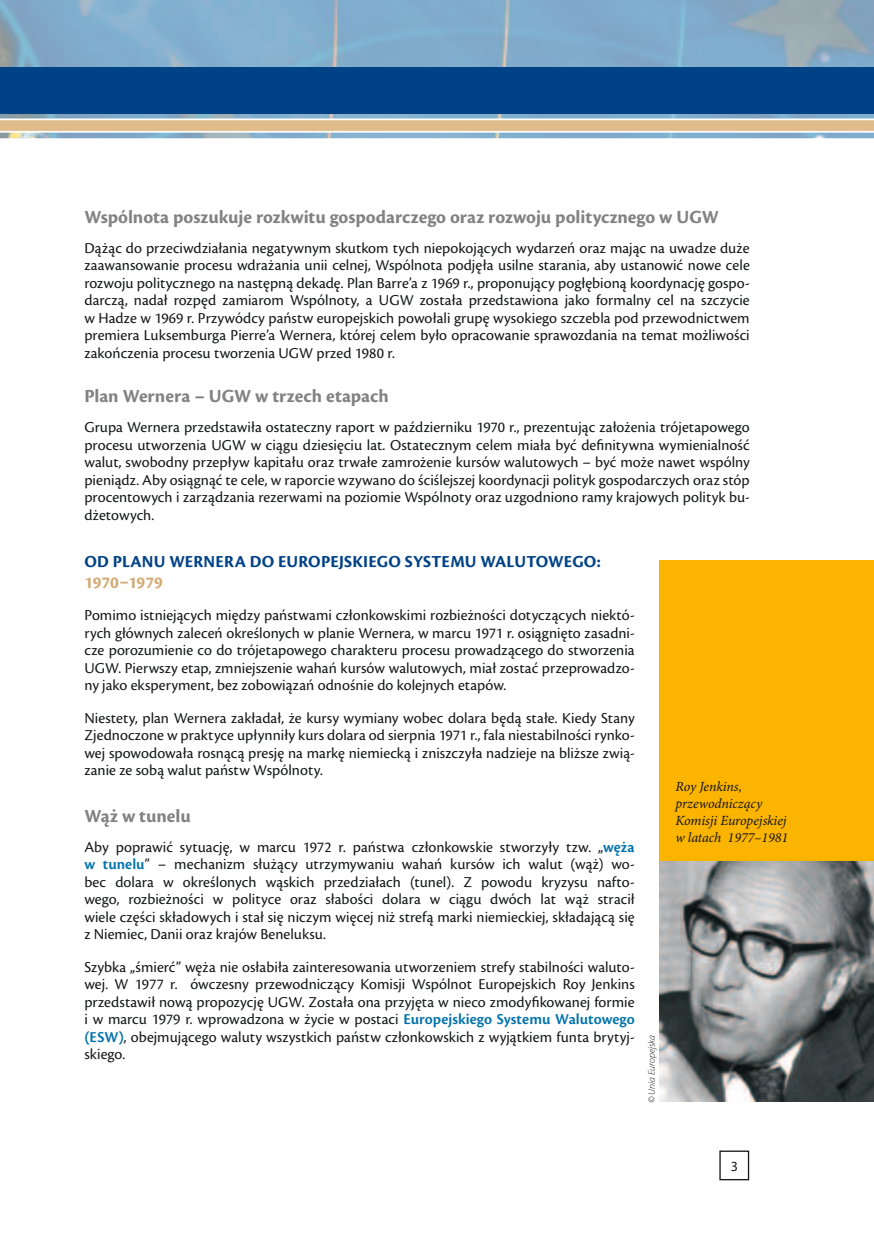
<style>
.page{position:relative;width:874px;height:1241px;background:#fff}
.page>*{position:absolute;margin:0;border:0;box-sizing:border-box;transform-origin:0 0}
.t1{font:700 19.25px "Cronos Pro";color:#818281}
.t2{font:700 17.5px "Cronos Pro";letter-spacing:.01em;color:#004286}
.t3{font:700 17.5px "Cronos Pro";color:#d3aa74}
.t4{font:15.75px/17.5px "Cronos Pro";letter-spacing:.005em;color:#151616;text-align:justify}
.t5{font:italic 14px/16.8px "Minion Pro";letter-spacing:-.005em;color:#151616}
.t6{font:14px "Myriad Pro";color:#151616}
.t7{font:italic 300 9.62px "Myriad Pro";letter-spacing:.01em;color:#151616}
.s1{font-weight:600;color:#0072ac}
</style>
<div class="page">
<svg style="left:0;top:0;width:873px;height:139px;background:#85adc9"></svg>
<div style="left:0;top:67px;width:873px;height:47px;background:#004286"></div>
<svg style="left:0;top:118px;width:873px;height:15px;background:#e2caaa"></svg>
<div style="left:719px;top:1150px;width:29px;height:30px;border:1px solid #151616"></div>
<img style="left:659px;top:860px;width:214px;height:240px">
<div style="left:659px;top:560px;width:214px;height:300px;background:#fbb400"></div>
<p class="t1" style="left:84px;top:206px;width:635px">Wspólnota poszukuje rozkwitu gospodarczego oraz rozwoju politycznego w UGW</p>
<p class="t4" style="left:84px;top:239px;width:666px">Dążąc do przeciwdziałania negatywnym skutkom tych niepokojących wydarzeń oraz mając na uwadze duże zaawansowanie procesu wdrażania unii celnej, Wspólnota podjęła usilne starania, aby ustanowić nowe cele rozwoju politycznego na następną dekadę. Plan Barre’a z 1969 r., proponujący pogłębioną koordynację gospo&shy;darczą, nadał rozpęd zamiarom Wspólnoty, a UGW została przedstawiona jako formalny cel na szczycie w Hadze w 1969 r. Przywódcy państw europejskich powołali grupę wysokiego szczebla pod przewodnictwem premiera Luksemburga Pierre’a Wernera, której celem było opracowanie sprawozdania na temat możliwości zakończenia procesu tworzenia UGW przed 1980 r.</p>
<p class="t1" style="left:84px;top:385px;width:305px">Plan Wernera – UGW w trzech etapach</p>
<p class="t4" style="left:84px;top:418px;width:666px">Grupa Wernera przedstawiła ostateczny raport w październiku 1970 r., prezentując założenia trójetapowego procesu utworzenia UGW w ciągu dziesięciu lat. Ostatecznym celem miała być definitywna wymienialność walut, swobodny przepływ kapitału oraz trwałe zamrożenie kursów walutowych – być może nawet wspólny pieniądz. Aby osiągnąć te cele, w raporcie wzywano do ściślejszej koordynacji polityk gospodarczych oraz stóp procentowych i zarządzania rezerwami na poziomie Wspólnoty oraz uzgodniono ramy krajowych polityk bu&shy;dżetowych.</p>
<p class="t2" style="left:84px;top:551px;width:517px">Od planu Wernera do Europejskiego Systemu Walutowego:</p>
<p class="t3" style="left:84px;top:572px;width:80px">1970–1979</p>
<p class="t4" style="left:84px;top:606px;width:551px">Pomimo istniejących między państwami członkowskimi rozbieżności dotyczących niektó&shy;rych głównych zaleceń określonych w planie Wernera, w marcu 1971 r. osiągnięto zasadni&shy;cze porozumienie co do trójetapowego charakteru procesu prowadzącego do stworzenia UGW. Pierwszy etap, zmniejszenie wahań kursów walutowych, miał zostać przeprowadzo&shy;ny jako eksperyment, bez zobowiązań odnośnie do kolejnych etapów.</p>
<p class="t4" style="left:84px;top:709px;width:551px">Niestety, plan Wernera zakładał, że kursy wymiany wobec dolara będą stałe. Kiedy Stany Zjednoczone w praktyce upłynniły kurs dolara od sierpnia 1971 r., fala niestabilności rynko&shy;wej spowodowała rosnącą presję na markę niemiecką i zniszczyła nadzieje na bliższe zwią&shy;zanie ze sobą walut państw Wspólnoty.</p>
<p class="t1" style="left:84px;top:804px;width:108px">Wąż w tunelu</p>
<p class="t4" style="left:84px;top:837px;width:551px">Aby poprawić sytuację, w marcu 1972 r. państwa członkowskie stworzyły tzw. „<span class="s1">węża w tunelu</span>” – mechanizm służący utrzymywaniu wahań kursów ich walut (wąż) wo&shy;bec dolara w określonych wąskich przedziałach (tunel). Z powodu kryzysu nafto&shy;wego, rozbieżności w polityce oraz słabości dolara w ciągu dwóch lat wąż stracił wiele części składowych i stał się niczym więcej niż strefą marki niemieckiej, składającą się z Niemiec, Danii oraz krajów Beneluksu.</p>
<p class="t4" style="left:84px;top:957px;width:551px">Szybka „śmierć” węża nie osłabiła zainteresowania utworzeniem strefy stabilności waluto&shy;wej. W 1977 r. ówczesny przewodniczący Komisji Wspólnot Europejskich Roy Jenkins przedstawił nową propozycję UGW. Została ona przyjęta w nieco zmodyfikowanej formie i w marcu 1979 r. wprowadzona w życie w postaci <span class="s1">Europejskiego Systemu Walutowego (ESW)</span>, obejmującego waluty wszystkich państw członkowskich z wyjątkiem funta brytyj&shy;skiego.</p>
<p class="t5" style="left:675px;top:778px;width:114px">Roy Jenkins, przewodniczący<br>Komisji Europejskiej w latach 1977–1981</p>
<p class="t7" style="left:645px;top:1102px;width:69px;rotate:-90deg">© Unia Europejska</p>
<p class="t6" style="left:730px;top:1157px;width:9px">3</p>
</div>
